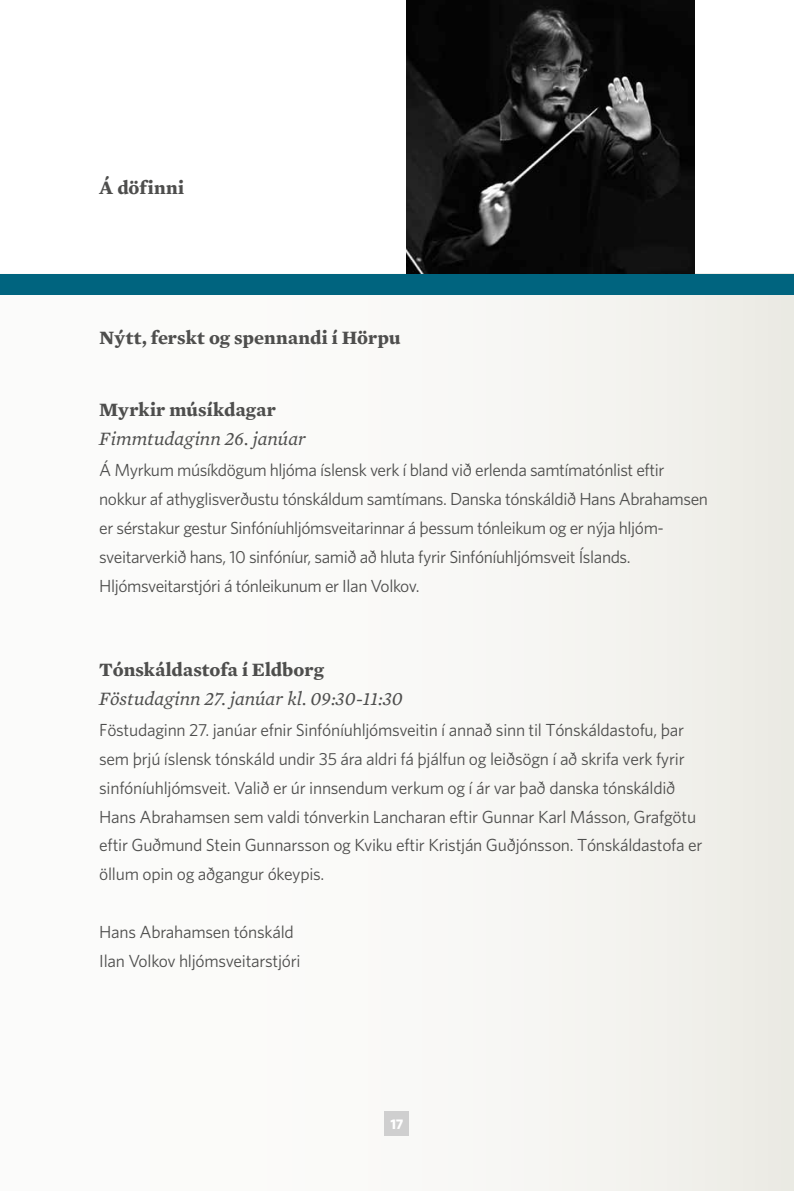
<style>
.page{position:relative;width:794px;height:1191px;background:#fff}
.page>*{position:absolute;margin:0;border:0;box-sizing:border-box;transform-origin:0 0}
.t1{font:700 19.25px "Mercury Text G2";letter-spacing:.005em;color:#4e4e4d}
.t2{font:italic 19.25px "Mercury Text G2";color:#4e4e4d}
.t3{font:17.5px/28.9px "Whitney";letter-spacing:-.015em;color:#4e4e4d}
.t4{font:700 14px "Whitney";color:#fff}
</style>
<div class="page">
<div style="left:0;top:274px;width:794px;height:917px;background:linear-gradient(to right,#fff,#f0efea)"></div>
<div style="left:0;top:274px;width:794px;height:21px;background:#00647f"></div>
<div style="left:384px;top:1111px;width:25px;height:25px;background:#cfcfcf"></div>
<img style="left:407px;top:0;width:287px;height:274px">
<p class="t1" style="left:99px;top:176px;width:86px">Á döfinni</p>
<p class="t1" style="left:99px;top:326px;width:303px">Nýtt, ferskt og spennandi í Hörpu</p>
<p class="t1" style="left:99px;top:398px;width:178px">Myrkir músíkdagar</p>
<p class="t2" style="left:99px;top:427px;width:208px">Fimmtudaginn 26. janúar</p>
<p class="t3" style="left:99px;top:455px;width:610px">Á Myrkum músíkdögum hljóma íslensk verk í bland við erlenda samtímatónlist eftir nokkur af athyglisverðustu tónskáldum samtímans. Danska tónskáldið Hans Abrahamsen er sérstakur gestur Sinfóníuhljómsveitarinnar á þessum tónleikum og er nýja hljóm&shy;sveitarverkið hans, 10 sinfóníur, samið að hluta fyrir Sinfóníuhljómsveit Íslands.<br>Hljómsveitarstjóri á tónleikunum er I lan Volkov.</p>
<p class="t1" style="left:99px;top:658px;width:226px">Tónskáldastofa í Eldborg</p>
<p class="t2" style="left:99px;top:687px;width:305px">Föstudaginn 27. janúar kl. 09:30-11:30</p>
<p class="t3" style="left:99px;top:715px;width:604px">Föstudaginn 27. janúar efnir Sinfóníuhljómsveitin í annað sinn til Tónskáldastofu, þar sem þrjú íslensk tónskáld undir 35 ára aldri fá þjálfun og leiðsögn í að skrifa verk fyrir sinfóníuhljómsveit. Valið er úr innsendum verkum og í ár var það danska tónskáldið Hans Abrahamsen sem valdi tónverkin Lancharan eftir Gunnar Karl Másson, Grafgötu eftir Guðmund Stein Gunnarsson og Kviku eftir Kristján Guðjónsson. Tónskáldastofa er öllum opin og aðgangur ókeypis.</p>
<p class="t3" style="left:99px;top:917px;width:203px">Hans Abrahamsen tónskáld<br>I lan Volkov hljómsveitarstjóri</p>
<p class="t4" style="left:390px;top:1115px;width:15px">17</p>
</div>
